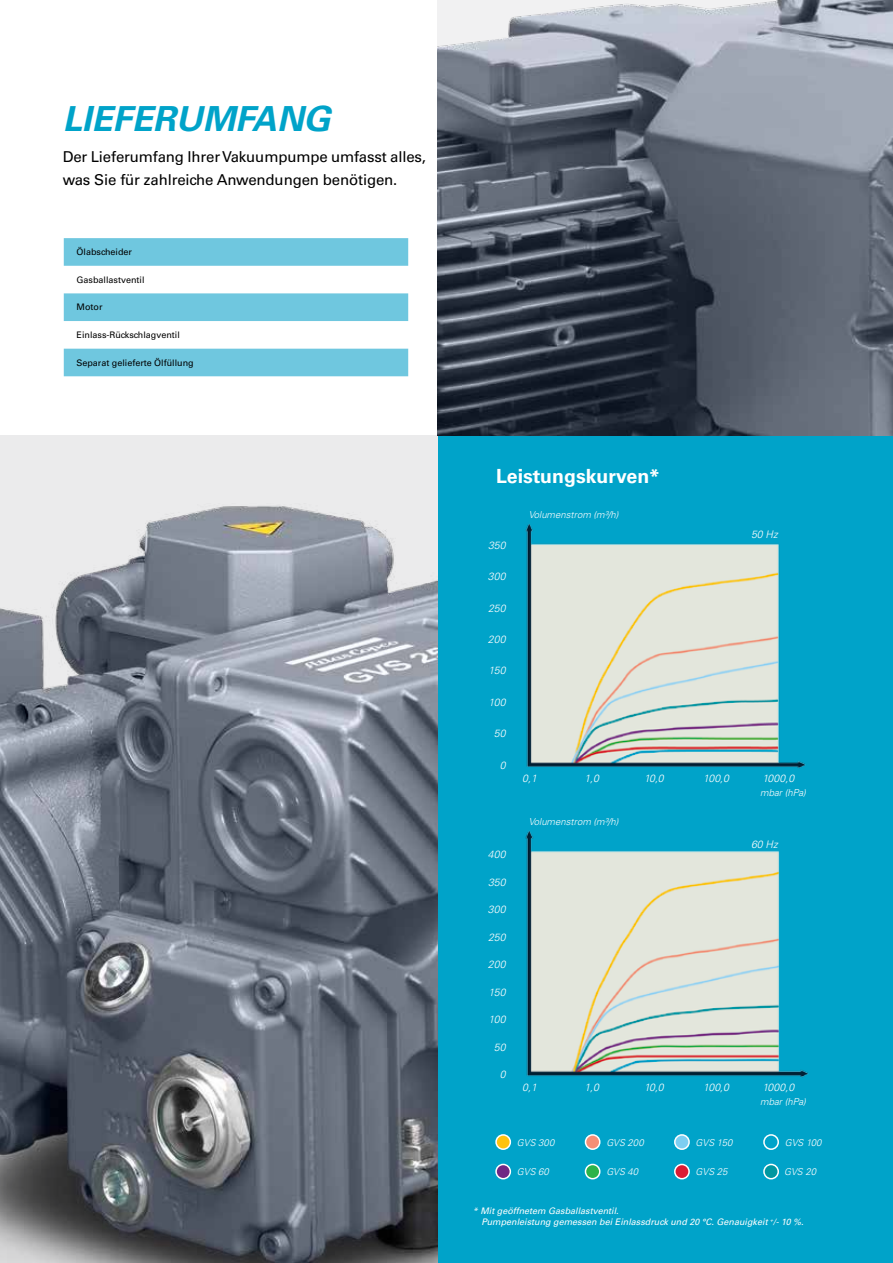
<style>
.page{position:relative;width:893px;height:1263px;background:#fff}
.page>*{position:absolute;margin:0;border:0;box-sizing:border-box;transform-origin:0 0}
.t1{font:italic 700 34.5px "Univers LT Std";color:#00a3c9}
.t2{font:700 19.5px "Univers LT Std";color:#fff}
.t3{font:15px/22.5px "Univers LT Std";letter-spacing:-.01em;color:#000}
.t4{font:italic 300 10.5px "Univers LT Std";color:#fff}
.t5{font:italic 300 9.6px "Univers LT Std";color:#fff}
.t6{font:italic 9px/10.8px "Univers LT Std";color:#fff}
.t7{font:9px "Univers LT Std";color:#000}
</style>
<div class="page">
<div style="left:438px;top:436px;width:455px;height:827px;background:#00a3c9"></div>
<img style="left:525px;top:524px;width:281px;height:244px">
<img style="left:525px;top:831px;width:284px;height:246px">
<img style="left:0;top:436px;width:438px;height:827px">
<img style="left:438px;top:0;width:455px;height:436px">
<div style="left:496px;top:1135px;width:14px;height:14px;background:#ffc20e;border-radius:50%"></div>
<div style="left:495px;top:1134px;width:16px;height:16px;border:2px solid #fff;border-radius:50%"></div>
<div style="left:585px;top:1135px;width:15px;height:14px;background:#f68e76;border-radius:50%"></div>
<div style="left:585px;top:1134px;width:15px;height:16px;border:2px solid #fff;border-radius:50%"></div>
<div style="left:675px;top:1135px;width:14px;height:14px;background:#7dcef1;border-radius:50%"></div>
<div style="left:674px;top:1134px;width:16px;height:16px;border:2px solid #fff;border-radius:50%"></div>
<div style="left:763px;top:1134px;width:16px;height:16px;border:2px solid #fff;border-radius:50%"></div>
<div style="left:496px;top:1164px;width:14px;height:15px;background:#702784;border-radius:50%"></div>
<div style="left:495px;top:1164px;width:16px;height:15px;border:2px solid #fff;border-radius:50%"></div>
<div style="left:675px;top:1164px;width:14px;height:15px;background:#da1a32;border-radius:50%"></div>
<div style="left:674px;top:1164px;width:16px;height:15px;border:2px solid #fff;border-radius:50%"></div>
<div style="left:585px;top:1164px;width:15px;height:15px;background:#2cb34a;border-radius:50%"></div>
<div style="left:585px;top:1164px;width:15px;height:15px;border:2px solid #fff;border-radius:50%"></div>
<div style="left:764px;top:1164px;width:14px;height:15px;background:#0097a0;border-radius:50%"></div>
<div style="left:763px;top:1164px;width:16px;height:15px;border:2px solid #fff;border-radius:50%"></div>
<svg style="left:64px;top:238px;width:344px;height:138px;fill:#6fc7df"></svg>
<h1 class="t1" style="left:63px;top:99px;width:269px">LIEFERUMFANG</h1>
<h3 class="t3" style="left:63px;top:146px;width:365px">Der Lieferumfang Ihrer Vakuumpumpe umfasst alles, was Sie für zahlreiche Anwendungen benötigen.</h3>
<p class="t7" style="left:77px;top:247px;width:57px">Ölabscheider</p>
<p class="t7" style="left:77px;top:274px;width:70px">Gasballastventil</p>
<p class="t7" style="left:77px;top:302px;width:27px">Motor</p>
<p class="t7" style="left:77px;top:330px;width:105px">Einlass-Rückschlagventil</p>
<p class="t7" style="left:77px;top:357px;width:119px">Separat gelieferte Ölfüllung</p>
<h2 class="t2" style="left:496px;top:464px;width:166px">Leistungskurven*</h2>
<p class="t4" style="left:488px;top:539px;width:19px">350</p>
<p class="t4" style="left:488px;top:570px;width:19px">300</p>
<p class="t4" style="left:488px;top:601px;width:19px">250</p>
<p class="t4" style="left:488px;top:633px;width:19px">200</p>
<p class="t4" style="left:489px;top:664px;width:18px">150</p>
<p class="t4" style="left:489px;top:696px;width:18px">100</p>
<p class="t4" style="left:494px;top:727px;width:13px">50</p>
<p class="t4" style="left:500px;top:758px;width:7px">0</p>
<p class="t4" style="left:488px;top:848px;width:19px">400</p>
<p class="t4" style="left:488px;top:876px;width:19px">350</p>
<p class="t4" style="left:488px;top:903px;width:19px">300</p>
<p class="t4" style="left:488px;top:930px;width:19px">250</p>
<p class="t4" style="left:488px;top:958px;width:19px">200</p>
<p class="t4" style="left:489px;top:985px;width:18px">150</p>
<p class="t4" style="left:489px;top:1013px;width:18px">100</p>
<p class="t4" style="left:494px;top:1040px;width:13px">50</p>
<p class="t4" style="left:500px;top:1068px;width:7px">0</p>
<p class="t5" style="left:529px;top:509px;width:91px">Volumenstrom (m³/h)</p>
<p class="t4" style="left:522px;top:772px;width:16px">0,1</p>
<p class="t4" style="left:584px;top:772px;width:16px">1,0</p>
<p class="t5" style="left:529px;top:816px;width:91px">Volumenstrom (m³/h)</p>
<p class="t4" style="left:522px;top:1081px;width:16px">0,1</p>
<p class="t4" style="left:584px;top:1081px;width:16px">1,0</p>
<p class="t4" style="left:644px;top:772px;width:21px">10,0</p>
<p class="t4" style="left:644px;top:1081px;width:21px">10,0</p>
<p class="t4" style="left:751px;top:528px;width:28px">50 Hz</p>
<p class="t4" style="left:703px;top:772px;width:27px">100,0</p>
<p class="t4" style="left:762px;top:772px;width:33px">1000,0</p>
<p class="t5" style="left:760px;top:787px;width:47px">mbar (hPa)</p>
<p class="t4" style="left:751px;top:838px;width:28px">60 Hz</p>
<p class="t4" style="left:703px;top:1081px;width:27px">100,0</p>
<p class="t4" style="left:762px;top:1081px;width:33px">1000,0</p>
<p class="t5" style="left:760px;top:1096px;width:47px">mbar (hPa)</p>
<p class="t5" style="left:517px;top:1136px;width:39px">GVS 300</p>
<p class="t5" style="left:606px;top:1136px;width:39px">GVS 200</p>
<p class="t5" style="left:696px;top:1136px;width:38px">GVS 150</p>
<p class="t5" style="left:785px;top:1136px;width:38px">GVS 100</p>
<p class="t5" style="left:517px;top:1166px;width:33px">GVS 60</p>
<p class="t5" style="left:606px;top:1166px;width:33px">GVS 40</p>
<p class="t5" style="left:696px;top:1166px;width:33px">GVS 25</p>
<p class="t5" style="left:784px;top:1166px;width:33px">GVS 20</p>
<p class="t6" style="left:481px;top:1205px;width:324px;text-indent:-9px">* Mit geöffnetem Gasballastventil.<br>Pumpenleistung gemessen bei Einlassdruck und 20 °C. Genauigkeit <sup>+</sup>/- 10 %.</p>
</div>
